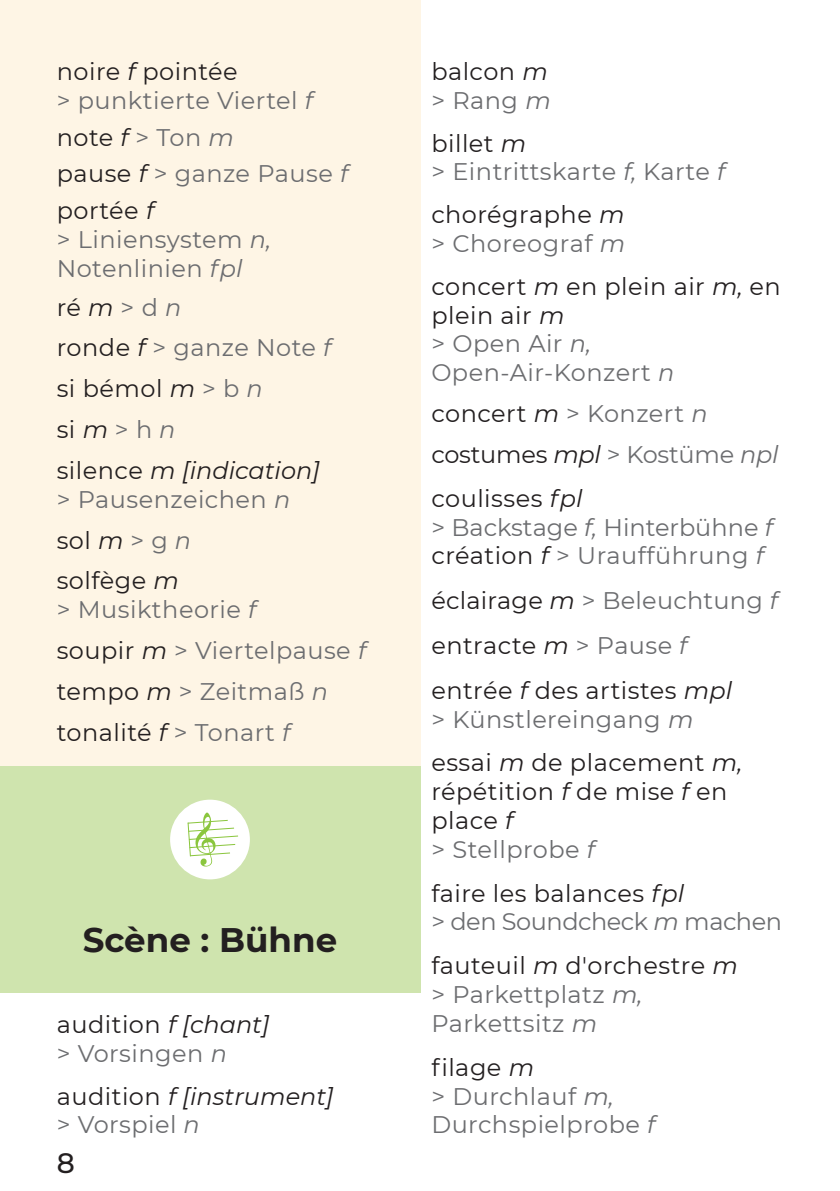
<style>
.page{position:relative;width:840px;height:1191px;background:#fff}
.page>*{position:absolute;margin:0;border:0;box-sizing:border-box;transform-origin:0 0}
.t1{font:700 34px "Montserrat";color:#231f20}
.t2{font:500 28px "Montserrat";color:#231f20}
.t3{font:24px/28.8px "Montserrat";letter-spacing:.02em;color:#6c6d70}
.t4{font:24px/28.8px "Montserrat";letter-spacing:.02em;color:#231f20}
.t5{font:italic 24px "Montserrat";color:#231f20}
.t6{font:24px "Montserrat";color:#6c6d70}
.t7{font:24px "Montserrat";letter-spacing:-.01em;color:#231f20}
.t8{font:24px "Montserrat";letter-spacing:-.02em;color:#6c6d70}
.s1{font-style:italic}
.s2{color:#6c6d70}
.s3{font-style:italic;color:#6c6d70}
.s4{color:#231f20}
.s5{font-style:italic;color:#231f20}
.s6{font-style:normal}
</style>
<div class="page">
<div style="left:0;top:0;width:420px;height:799px;background:#fef5e5"></div>
<div style="left:0;top:765px;width:420px;height:227px;background:#cfe4ae"></div>
<div style="left:170px;top:799px;width:80px;height:80px;background:#fff;border-radius:50%"></div>
<svg style="left:187px;top:812px;width:51px;height:54px"></svg>
<p class="t4" style="left:57px;top:56px;width:182px">noire <span class="s1">f</span> pointée</p>
<p class="t3" style="left:57px;top:85px;width:257px">&gt; punktierte Viertel <span class="s1">f</span></p>
<p class="t4" style="left:57px;top:122px;width:179px">note <span class="s1">f</span> <span class="s2">&gt; Ton</span> <span class="s3">m</span></p>
<p class="t3" style="left:57px;top:159px;width:293px"><span class="s4">pause</span> <span class="s5">f</span> &gt; ganze Pause <span class="s1">f</span></p>
<p class="t4" style="left:57px;top:195px;width:99px">portée <span class="s1">f</span></p>
<p class="t3" style="left:57px;top:224px;width:216px">&gt; Liniensystem <span class="s1">n,<br></span>Notenlinien <span class="s1">fpl</span></p>
<p class="t4" style="left:57px;top:292px;width:126px">ré <span class="s1">m</span> <span class="s2">&gt; d</span> <span class="s3">n</span></p>
<p class="t3" style="left:57px;top:333px;width:276px"><span class="s4">ronde</span> <span class="s5">f</span> &gt; ganze Note <span class="s1">f</span></p>
<p class="t4" style="left:57px;top:373px;width:207px">si bémol <span class="s1">m</span> <span class="s2">&gt; b</span> <span class="s3">n</span></p>
<p class="t4" style="left:57px;top:414px;width:120px">si <span class="s1">m</span> <span class="s2">&gt; h</span> <span class="s3">n</span></p>
<p class="t5" style="left:57px;top:454px;width:264px"><span class="s6">silence</span> m [indication]</p>
<p class="t3" style="left:57px;top:484px;width:235px">&gt; Pausenzeichen <span class="s1">n</span></p>
<p class="t4" style="left:57px;top:525px;width:136px">sol <span class="s1">m</span> <span class="s2">&gt; g</span> <span class="s3">n</span></p>
<p class="t4" style="left:57px;top:565px;width:124px">solfège <span class="s1">m</span></p>
<p class="t3" style="left:57px;top:594px;width:201px">&gt; Musiktheorie <span class="s1">f</span></p>
<p class="t3" style="left:57px;top:635px;width:311px"><span class="s4">soupir</span> <span class="s5">m</span> &gt; Viertelpause <span class="s1">f</span></p>
<p class="t3" style="left:57px;top:676px;width:273px"><span class="s4">tempo</span> <span class="s5">m</span> &gt; Zeitmaß <span class="s1">n</span></p>
<p class="t4" style="left:57px;top:717px;width:235px">tonalité <span class="s1">f</span> <span class="s2">&gt; Tonart</span> <span class="s3">f</span></p>
<p class="t1" style="left:83px;top:915px;width:256px">Scène : Bühne</p>
<p class="t4" style="left:57px;top:1009px;width:214px">audition <span class="s1">f [chant]</span></p>
<p class="t3" style="left:57px;top:1038px;width:172px">&gt; Vorsingen <span class="s1">n</span></p>
<p class="t5" style="left:57px;top:1079px;width:278px"><span class="s6">audition</span> f [instrument]</p>
<p class="t3" style="left:57px;top:1109px;width:144px">&gt; Vorspiel <span class="s1">n</span></p>
<p class="t2" style="left:57px;top:1143px;width:20px">8</p>
<p class="t4" style="left:431px;top:56px;width:118px">balcon <span class="s1">m</span></p>
<p class="t3" style="left:431px;top:85px;width:121px">&gt; Rang <span class="s1">m</span></p>
<p class="t4" style="left:431px;top:128px;width:96px">billet <span class="s1">m</span></p>
<p class="t3" style="left:431px;top:157px;width:295px">&gt; Eintrittskarte <span class="s1">f,</span> Karte <span class="s1">f</span></p>
<p class="t4" style="left:431px;top:199px;width:195px">chorégraphe <span class="s1">m</span></p>
<p class="t3" style="left:431px;top:228px;width:195px">&gt; Choreograf <span class="s1">m</span></p>
<p class="t4" style="left:431px;top:271px;width:351px">concert <span class="s1">m</span> en plein air <span class="s1">m,</span> en plein air <span class="s1">m</span></p>
<p class="t3" style="left:431px;top:329px;width:161px">&gt; Open Air <span class="s1">n,</span></p>
<p class="t3" style="left:431px;top:357px;width:244px">Open-Air-Konzert <span class="s1">n</span></p>
<p class="t3" style="left:431px;top:398px;width:277px"><span class="s4">concert</span> <span class="s5">m</span> &gt; Konzert <span class="s1">n</span></p>
<p class="t7" style="left:431px;top:438px;width:349px">costumes <span class="s1">mpl</span> <span class="s2">&gt; Kostüme</span> <span class="s3">npl</span></p>
<p class="t4" style="left:431px;top:483px;width:152px">coulisses <span class="s1">fpl</span></p>
<p class="t6" style="left:431px;top:510px;width:343px">&gt; Backstage <span class="s1">f,</span> Hinterbühne <span class="s1">f</span></p>
<p class="t3" style="left:431px;top:540px;width:334px"><span class="s4">création</span> <span class="s5">f</span> &gt; Uraufführung <span class="s1">f</span></p>
<p class="t3" style="left:431px;top:585px;width:348px"><span class="s4">éclairage</span> <span class="s5">m</span> &gt; Beleuchtung <span class="s1">f</span></p>
<p class="t4" style="left:431px;top:630px;width:257px">entracte <span class="s1">m</span> <span class="s2">&gt; Pause</span> <span class="s3">f</span></p>
<p class="t4" style="left:431px;top:675px;width:302px">entrée <span class="s1">f</span> des artistes <span class="s1">mpl</span></p>
<p class="t3" style="left:431px;top:704px;width:263px">&gt; Künstlereingang <span class="s1">m</span></p>
<p class="t4" style="left:431px;top:747px;width:312px">essai <span class="s1">m</span> de placement <span class="s1">m, </span>répétition <span class="s1">f</span> de mise <span class="s1">f</span> en place <span class="s1">f</span></p>
<p class="t3" style="left:431px;top:834px;width:165px">&gt; Stellprobe <span class="s1">f</span></p>
<p class="t4" style="left:431px;top:878px;width:254px">faire les balances <span class="s1">fpl</span></p>
<p class="t8" style="left:431px;top:905px;width:352px">&gt; den Soundcheck <span class="s1">m</span> machen</p>
<p class="t4" style="left:431px;top:950px;width:308px">fauteuil <span class="s1">m</span> d'orchestre <span class="s1">m</span></p>
<p class="t3" style="left:431px;top:979px;width:213px">&gt; Parkettplatz <span class="s1">m,</span></p>
<p class="t3" style="left:431px;top:1008px;width:167px">Parkettsitz <span class="s1">m</span></p>
<p class="t4" style="left:431px;top:1052px;width:104px">filage <span class="s1">m</span></p>
<p class="t3" style="left:431px;top:1080px;width:225px">&gt; Durchlauf <span class="s1">m,<br></span>Durchspielprobe <span class="s1">f</span></p>
</div>
